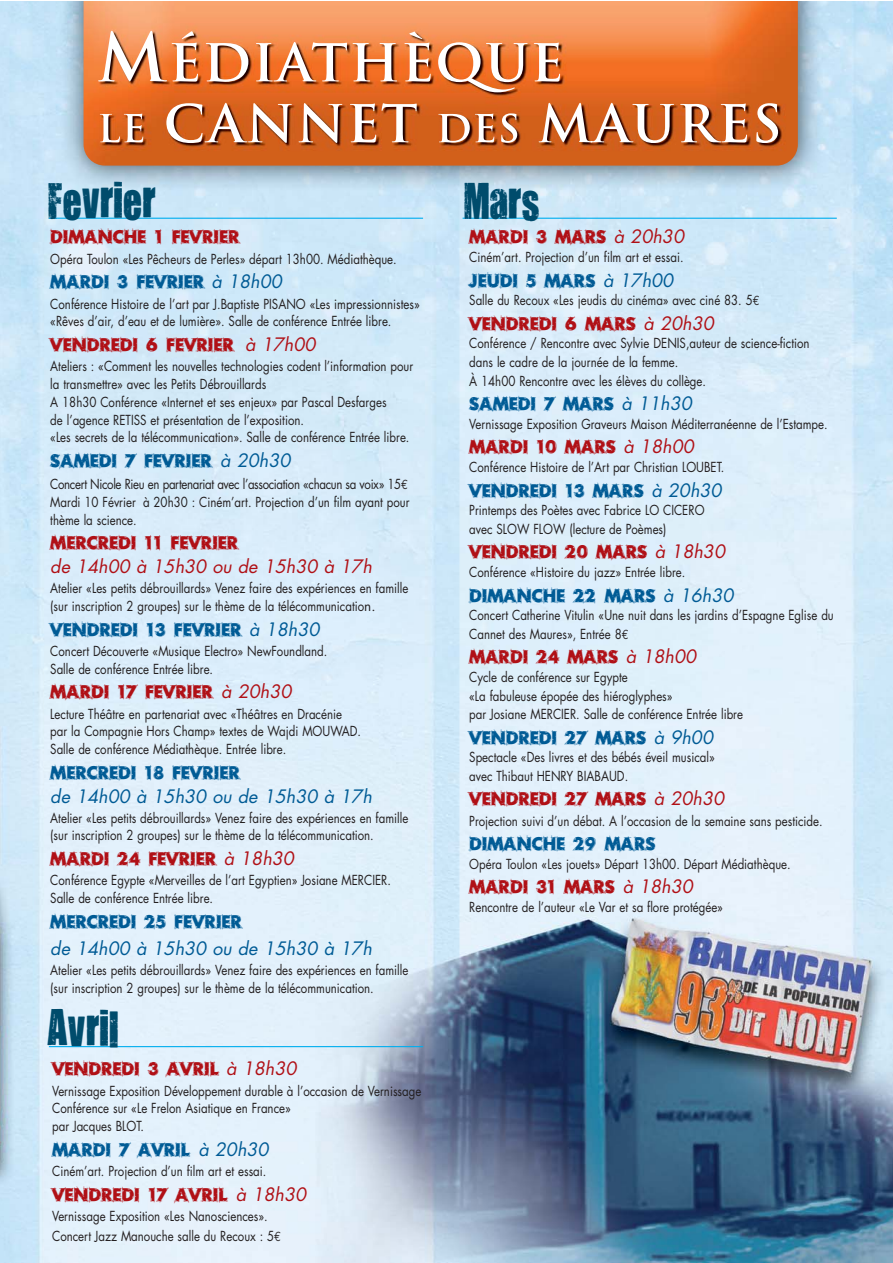
<style>
.page{position:relative;width:893px;height:1263px;background:#fff}
.page>*{position:absolute;margin:0;border:0;box-sizing:border-box;transform-origin:0 0}
.t1{font:42px "You Are Loved";color:#004c6c}
.t2{font:18px "Rough Draft";color:#b01016}
.t3{font:18px "Rough Draft";color:#005b95}
.t4{font:italic 18px "Futura LT";color:#005b95}
.t5{font:italic 18px "Futura LT";color:#b01016}
.t6{font:13.5px/17.7px "Futura LT";color:#231f20;scale:.85 1}
.s1{font-family:"Futura LT";font-style:italic}
.s2{font-family:"Euro Mono"}
</style>
<div class="page">
<img style="left:0;top:1px;width:893px;height:1262px">
<img style="left:84px;top:1px;width:714px;height:165px">
<img style="left:98px;top:31px;width:174px;height:51px">
<hr style="left:49px;top:218px;width:374px;height:1px;background:#00aeef">
<hr style="left:463px;top:218px;width:374px;height:1px;background:#00aeef">
<hr style="left:49px;top:1046px;width:374px;height:1px;background:#00aeef">
<h1 class="t1" style="left:47px;top:182px;width:111px">Fevrier</h1>
<h1 class="t1" style="left:463px;top:182px;width:77px">Mars</h1>
<h2 class="t2" style="left:50px;top:227px;width:191px">DIMANCHE 1 FEVRIER</h2>
<p class="t6" style="left:50px;top:250px;width:409px">Opéra Toulon «Les Pêcheurs de Perles» départ 13h00. Médiathèque.</p>
<h2 class="t3" style="left:50px;top:271px;width:233px">MARDI 3 FEVRIER <span class="s1">à 18h00</span></h2>
<p class="t6" style="left:50px;top:295px;width:436px">Conférence Histoire de l’art par J.Baptiste PISANO «Les impressionnistes» «Rêves d’air, d’eau et de lumière». Salle de conférence Entrée libre.</p>
<h2 class="t2" style="left:50px;top:334px;width:267px">VENDREDI 6 FEVRIER <span class="s1">à 17h00</span></h2>
<p class="t6" style="left:50px;top:358px;width:428px">Ateliers : «Comment les nouvelles technologies codent l’information pour la transmettre» avec les Petits Débrouillards<br>A 18h30 Conférence «Internet et ses enjeux» par Pascal Desfarges<br>de l’agence RETISS et présentation de l’exposition.<br>«Les secrets de la télécommunication». Salle de conférence Entrée libre.</p>
<h2 class="t3" style="left:50px;top:450px;width:242px">SAMEDI 7 FEVRIER <span class="s1">à 20h30</span></h2>
<p class="t6" style="left:50px;top:476px;width:424px">Concert Nicole Rieu en partenariat avec l’association «chacun sa voix» 15<span class="s2">€<br></span>Mardi 10 Février à 20h30 : Ciném’art. Projection d’un film ayant pour thème la science.</p>
<h2 class="t2" style="left:50px;top:533px;width:190px">MERCREDI 11 FEVRIER</h2>
<h2 class="t5" style="left:50px;top:556px;width:323px">de 14h00 à 15h30 ou de 15h30 à 17h</h2>
<p class="t6" style="left:50px;top:580px;width:423px">Atelier «Les petits débrouillards» Venez faire des expériences en famille (sur inscription 2 groupes) sur le thème de la télécommunication.</p>
<h2 class="t3" style="left:50px;top:619px;width:271px">VENDREDI 13 FEVRIER <span class="s1">à 18h30</span></h2>
<p class="t6" style="left:50px;top:642px;width:327px">Concert Découverte «Musique Electro» NewFoundland.<br>Salle de conférence Entrée libre.</p>
<h2 class="t2" style="left:50px;top:681px;width:243px">MARDI 17 FEVRIER <span class="s1">à 20h30</span></h2>
<p class="t6" style="left:50px;top:705px;width:367px">Lecture Théâtre en partenariat avec «Théâtres en Dracénie par la Compagnie Hors Champ» textes de Wajdi MOUWAD.<br>Salle de conférence Médiathèque. Entrée libre.</p>
<h2 class="t3" style="left:50px;top:762px;width:191px">MERCREDI 18 FEVRIER</h2>
<h2 class="t4" style="left:50px;top:785px;width:323px">de 14h00 à 15h30 ou de 15h30 à 17h</h2>
<p class="t6" style="left:50px;top:809px;width:423px">Atelier «Les petits débrouillards» Venez faire des expériences en famille (sur inscription 2 groupes) sur le thème de la télécommunication.</p>
<h2 class="t2" style="left:50px;top:848px;width:245px">MARDI 24 FEVRIER <span class="s1">à 18h30</span></h2>
<p class="t6" style="left:50px;top:872px;width:402px">Conférence Egypte «Merveilles de l’art Egyptien» Josiane MERCIER.<br>Salle de conférence Entrée libre.</p>
<h2 class="t3" style="left:50px;top:911px;width:193px">MERCREDI 25 FEVRIER</h2>
<h2 class="t4" style="left:50px;top:937px;width:323px">de 14h00 à 15h30 ou de 15h30 à 17h</h2>
<p class="t6" style="left:50px;top:961px;width:423px">Atelier «Les petits débrouillards» Venez faire des expériences en famille (sur inscription 2 groupes) sur le thème de la télécommunication.</p>
<h1 class="t1" style="left:47px;top:1010px;width:73px">Avril</h1>
<h2 class="t2" style="left:52px;top:1058px;width:246px">VENDREDI 3 AVRIL <span class="s1">à 18h30</span></h2>
<p class="t6" style="left:52px;top:1082px;width:436px">Vernissage Exposition Développement durable à l’occasion de Vernissage<br>Conférence sur «Le Frelon Asiatique en France»<br>par Jacques BLOT.</p>
<h2 class="t3" style="left:52px;top:1139px;width:218px">MARDI 7 AVRIL <span class="s1">à 20h30</span></h2>
<p class="t6" style="left:52px;top:1162px;width:254px">Ciném’art. Projection d’un film art et essai.</p>
<h2 class="t2" style="left:52px;top:1184px;width:256px">VENDREDI 17 AVRIL <span class="s1">à 18h30</span></h2>
<p class="t6" style="left:52px;top:1206px;width:271px;line-height:20px">Vernissage Exposition «Les Nanosciences».<br>Concert Jazz Manouche salle du Recoux : 5<span class="s2">€</span></p>
<h2 class="t2" style="left:469px;top:227px;width:216px">MARDI 3 MARS <span class="s1">à 20h30</span></h2>
<p class="t6" style="left:469px;top:248px;width:254px">Ciném’art. Projection d’un film art et essai.</p>
<h2 class="t3" style="left:469px;top:270px;width:206px">JEUDI 5 MARS <span class="s1">à 17h00</span></h2>
<p class="t6" style="left:469px;top:292px;width:343px">Salle du Recoux «Les jeudis du cinéma» avec ciné 83. 5<span class="s2">€</span></p>
<h2 class="t2" style="left:469px;top:313px;width:246px">VENDREDI 6 MARS <span class="s1">à 20h30</span></h2>
<p class="t6" style="left:469px;top:334px;width:402px;line-height:18.6px">Conférence / Rencontre avec Sylvie DENIS,auteur de science-fiction dans le cadre de la journée de la femme.<br>À 14h00 Rencontre avec les élèves du collège.</p>
<h2 class="t3" style="left:469px;top:393px;width:224px">SAMEDI 7 MARS <span class="s1">à 11h30</span></h2>
<p class="t6" style="left:469px;top:415px;width:423px">Vernissage Exposition Graveurs Maison Méditerranéenne de l’Estampe.</p>
<h2 class="t2" style="left:469px;top:437px;width:226px">MARDI 10 MARS <span class="s1">à 18h00</span></h2>
<p class="t6" style="left:469px;top:458px;width:302px">Conférence Histoire de l’Art par Christian LOUBET.</p>
<h2 class="t3" style="left:469px;top:480px;width:254px">VENDREDI 13 MARS <span class="s1">à 20h30</span></h2>
<p class="t6" style="left:469px;top:501px;width:278px;line-height:18.6px">Printemps des Poètes avec Fabrice LO CICERO avec SLOW FLOW (lecture de Poèmes)</p>
<h2 class="t2" style="left:469px;top:542px;width:257px">VENDREDI 20 MARS <span class="s1">à 18h30</span></h2>
<p class="t6" style="left:469px;top:563px;width:256px">Conférence «Histoire du jazz» Entrée libre.</p>
<h2 class="t3" style="left:469px;top:585px;width:266px">DIMANCHE 22 MARS <span class="s1">à 16h30</span></h2>
<p class="t6" style="left:469px;top:606px;width:430px;line-height:18.6px">Concert Catherine Vitulin «Une nuit dans les jardins d’Espagne Eglise du<br>Cannet des Maures», Entrée 8<span class="s2">€</span></p>
<h2 class="t2" style="left:469px;top:647px;width:228px">MARDI 24 MARS <span class="s1">à 18h00</span></h2>
<p class="t6" style="left:469px;top:668px;width:324px;line-height:18.6px">Cycle de conférence sur Egypte<br>«La fabuleuse épopée des hiéroglyphes»<br>par Josiane MERCIER. Salle de conférence Entrée libre</p>
<h2 class="t3" style="left:469px;top:727px;width:245px">VENDREDI 27 MARS <span class="s1">à 9h00</span></h2>
<p class="t6" style="left:469px;top:748px;width:290px;line-height:18.6px">Spectacle «Des livres et des bébés éveil musical» avec Thibaut HENRY BIABAUD.</p>
<h2 class="t2" style="left:469px;top:789px;width:256px">VENDREDI 27 MARS <span class="s1">à 20h30</span></h2>
<p class="t6" style="left:469px;top:812px;width:417px">Projection suivi d’un débat. A l’occasion de la semaine sans pesticide.</p>
<h2 class="t3" style="left:469px;top:833px;width:188px">DIMANCHE 29 MARS</h2>
<p class="t6" style="left:469px;top:855px;width:380px">Opéra Toulon «Les jouets» Départ 13h00. Départ Médiathèque.</p>
<h2 class="t2" style="left:469px;top:877px;width:225px">MARDI 31 MARS <span class="s1">à 18h30</span></h2>
<p class="t6" style="left:469px;top:898px;width:300px">Rencontre de l’auteur «Le Var et sa flore protégée»</p>
</div>
